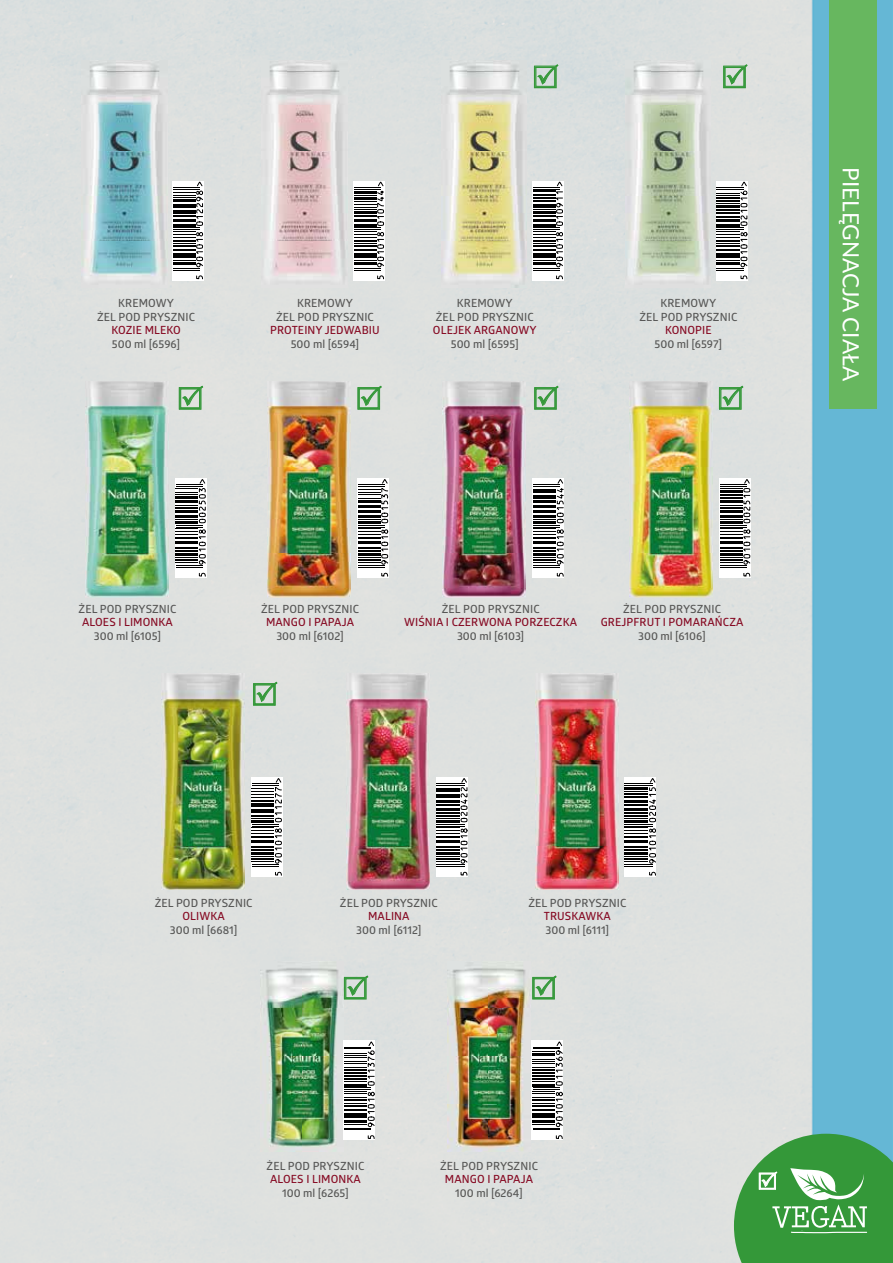
<style>
.page{position:relative;width:893px;height:1263px;background:#fff}
.page>*{position:absolute;margin:0;border:0;box-sizing:border-box;transform-origin:0 0}
.t1{font:22.5px "Lato";color:#fff}
.t2{font:600 11.25px/13.5px "Glober";letter-spacing:.01em;color:#575756;text-align:center}
.t3{font:600 11.25px "Glober";letter-spacing:.01em;color:#860a23}
</style>
<div class="page">
<img style="left:0;top:0;width:893px;height:1263px">
<div style="left:829px;top:0;width:48px;height:408px;background:#67b75f"></div>
<img style="left:447px;top:961px;width:83px;height:191px">
<img style="left:261px;top:961px;width:83px;height:191px">
<div style="left:357px;top:478px;width:32px;height:100px;background:#fff"></div>
<svg style="left:358px;top:479px;width:31px;height:98px"></svg>
<svg style="left:533px;top:478px;width:31px;height:100px"></svg>
<svg style="left:534px;top:479px;width:30px;height:98px"></svg>
<svg style="left:175px;top:478px;width:31px;height:100px"></svg>
<svg style="left:176px;top:479px;width:30px;height:98px"></svg>
<div style="left:719px;top:478px;width:32px;height:100px;background:#fff"></div>
<svg style="left:720px;top:479px;width:31px;height:98px"></svg>
<svg style="left:251px;top:777px;width:31px;height:100px"></svg>
<svg style="left:252px;top:778px;width:30px;height:98px"></svg>
<div style="left:625px;top:777px;width:31px;height:100px;background:#fff"></div>
<svg style="left:625px;top:778px;width:31px;height:98px"></svg>
<div style="left:436px;top:777px;width:32px;height:100px;background:#fff"></div>
<svg style="left:436px;top:778px;width:32px;height:98px"></svg>
<svg style="left:532px;top:1040px;width:31px;height:100px"></svg>
<svg style="left:533px;top:1041px;width:30px;height:98px"></svg>
<div style="left:344px;top:1040px;width:31px;height:100px;background:#fff"></div>
<svg style="left:344px;top:1041px;width:31px;height:98px"></svg>
<div style="left:353px;top:181px;width:31px;height:99px;background:#fff"></div>
<svg style="left:354px;top:181px;width:30px;height:99px"></svg>
<svg style="left:716px;top:181px;width:32px;height:99px"></svg>
<div style="left:532px;top:181px;width:31px;height:99px;background:#fff"></div>
<svg style="left:533px;top:181px;width:30px;height:99px"></svg>
<div style="left:172px;top:181px;width:32px;height:99px;background:#fff"></div>
<svg style="left:173px;top:181px;width:31px;height:99px"></svg>
<img style="left:86px;top:381px;width:83px;height:216px">
<img style="left:629px;top:381px;width:83px;height:216px">
<img style="left:267px;top:381px;width:83px;height:216px">
<img style="left:162px;top:674px;width:83px;height:216px">
<img style="left:535px;top:674px;width:83px;height:216px">
<img style="left:347px;top:674px;width:83px;height:216px">
<img style="left:442px;top:381px;width:83px;height:216px">
<img style="left:82px;top:61px;width:85px;height:226px">
<img style="left:262px;top:61px;width:85px;height:226px">
<img style="left:441px;top:61px;width:86px;height:226px">
<img style="left:625px;top:61px;width:86px;height:226px">
<svg style="left:734px;top:1134px;width:159px;height:129px;background:#55a75c"></svg>
<svg style="left:254px;top:682px;width:23px;height:23px"></svg>
<svg style="left:179px;top:386px;width:24px;height:23px"></svg>
<svg style="left:358px;top:386px;width:23px;height:23px"></svg>
<svg style="left:535px;top:386px;width:23px;height:23px"></svg>
<svg style="left:719px;top:386px;width:24px;height:23px"></svg>
<svg style="left:534px;top:64px;width:24px;height:24px"></svg>
<svg style="left:724px;top:64px;width:23px;height:24px"></svg>
<svg style="left:344px;top:976px;width:24px;height:23px"></svg>
<svg style="left:533px;top:976px;width:23px;height:23px"></svg>
<p class="t2" style="left:97px;top:296px;width:99px">KREMOWY<br>ŻEL POD PRYSZNIC</p>
<p class="t3" style="left:111px;top:322px;width:71px">KOZIE MLEKO</p>
<p class="t2" style="left:112px;top:336px;width:70px">500 ml [6596]</p>
<p class="t2" style="left:276px;top:296px;width:99px">KREMOWY<br>ŻEL POD PRYSZNIC</p>
<p class="t3" style="left:270px;top:322px;width:111px">PROTEINY JEDWABIU</p>
<p class="t2" style="left:291px;top:336px;width:70px">500 ml [6594]</p>
<p class="t2" style="left:436px;top:296px;width:99px">KREMOWY<br>ŻEL POD PRYSZNIC</p>
<p class="t3" style="left:433px;top:322px;width:105px">OLEJEK ARGANOWY</p>
<p class="t2" style="left:451px;top:336px;width:69px">500 ml [6595]</p>
<p class="t2" style="left:639px;top:296px;width:99px">KREMOWY<br>ŻEL POD PRYSZNIC</p>
<p class="t3" style="left:665px;top:322px;width:48px">KONOPIE</p>
<p class="t2" style="left:654px;top:336px;width:69px">500 ml [6597]</p>
<p class="t2" style="left:79px;top:602px;width:99px">ŻEL POD PRYSZNIC</p>
<p class="t3" style="left:82px;top:615px;width:92px">ALOES I LIMONKA</p>
<p class="t2" style="left:94px;top:629px;width:69px">300 ml [6105]</p>
<p class="t2" style="left:261px;top:602px;width:99px">ŻEL POD PRYSZNIC</p>
<p class="t3" style="left:266px;top:615px;width:90px">MANGO I PAPAJA</p>
<p class="t2" style="left:276px;top:629px;width:69px">300 ml [6102]</p>
<p class="t2" style="left:442px;top:602px;width:99px">ŻEL POD PRYSZNIC</p>
<p class="t3" style="left:404px;top:615px;width:174px">WIŚNIA I CZERWONA PORZECZKA</p>
<p class="t2" style="left:457px;top:629px;width:69px">300 ml [6103]</p>
<p class="t2" style="left:623px;top:602px;width:99px">ŻEL POD PRYSZNIC</p>
<p class="t3" style="left:601px;top:615px;width:144px">GREJPFRUT I POMARAŃCZA</p>
<p class="t2" style="left:638px;top:629px;width:69px">300 ml [6106]</p>
<h1 class="t1" style="left:867px;top:167px;width:215px;rotate:90deg">PIELĘGNACJA CIAŁA</h1>
<p class="t2" style="left:155px;top:895px;width:99px">ŻEL POD PRYSZNIC</p>
<p class="t3" style="left:182px;top:908px;width:44px">OLIWKA</p>
<p class="t2" style="left:170px;top:922px;width:69px">300 ml [6681]</p>
<p class="t2" style="left:340px;top:895px;width:99px">ŻEL POD PRYSZNIC</p>
<p class="t3" style="left:368px;top:908px;width:43px">MALINA</p>
<p class="t2" style="left:356px;top:922px;width:67px">300 ml [6112]</p>
<p class="t2" style="left:528px;top:895px;width:99px">ŻEL POD PRYSZNIC</p>
<p class="t3" style="left:544px;top:908px;width:69px">TRUSKAWKA</p>
<p class="t2" style="left:545px;top:922px;width:65px">300 ml [6111]</p>
<p class="t2" style="left:267px;top:1159px;width:99px">ŻEL POD PRYSZNIC</p>
<p class="t3" style="left:270px;top:1171px;width:92px">ALOES I LIMONKA</p>
<p class="t2" style="left:282px;top:1186px;width:68px">100 ml [6265]</p>
<p class="t2" style="left:440px;top:1159px;width:99px">ŻEL POD PRYSZNIC</p>
<p class="t3" style="left:445px;top:1171px;width:90px">MANGO I PAPAJA</p>
<p class="t2" style="left:455px;top:1186px;width:69px">100 ml [6264]</p>
</div>
